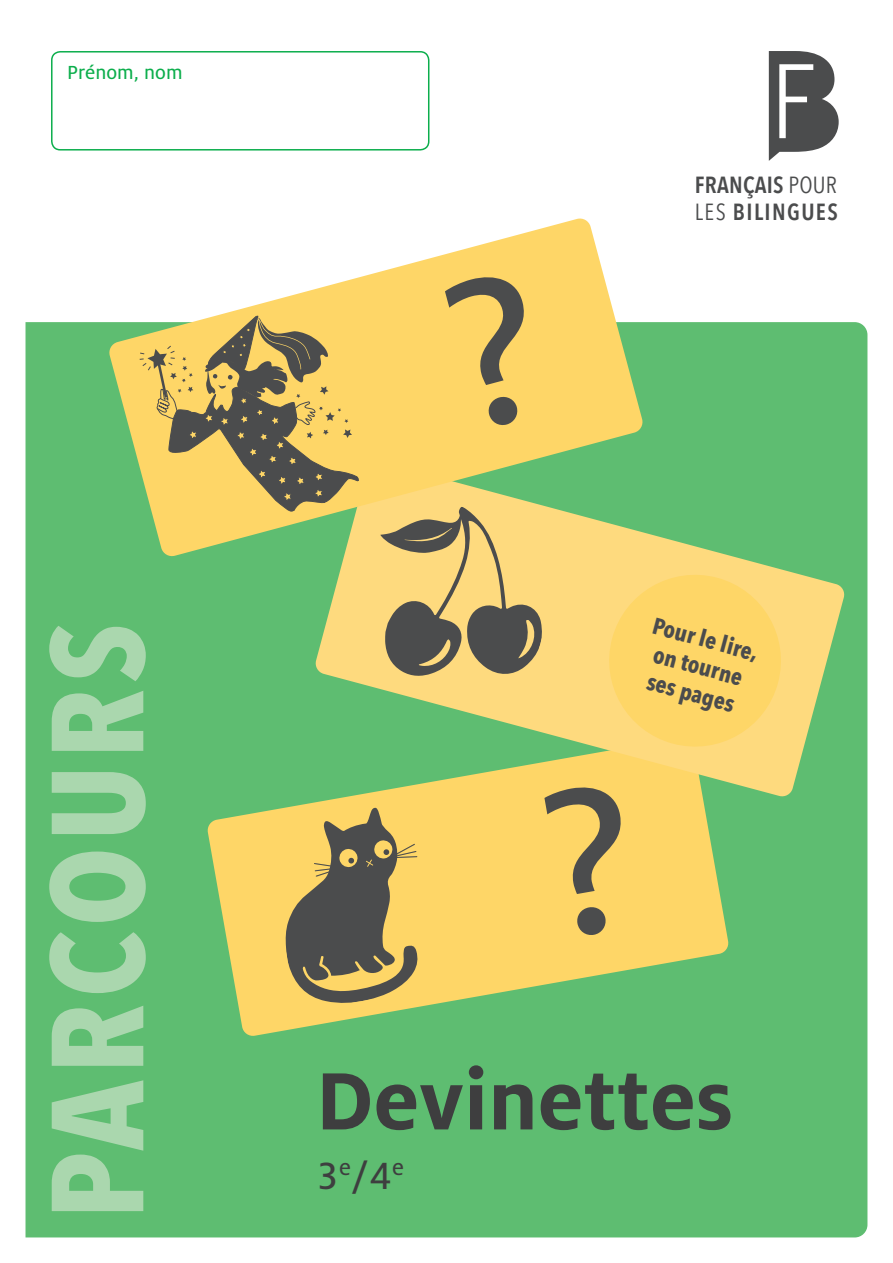
<style>
.page{position:relative;width:893px;height:1263px;background:#fff}
.page>*{position:absolute;margin:0;border:0;box-sizing:border-box;transform-origin:0 0}
.t1{font:700 129.3px "Avenir Next Condensed";letter-spacing:.05em;color:#aad7ae}
.t2{font:700 90px "Milo OT";color:#3e3e3f}
.t3{font:42px "Milo OT Text";color:#3e3e3f}
.t4{font:700 23.25px/27.9px "Avenir Next Condensed";color:#4b4c4d;text-align:center}
.t5{font:600 23.25px/26.7px "Avenir Next Condensed";letter-spacing:.06em;color:#4b4c4d}
.t6{font:21px "Milo OT Text";letter-spacing:.005em;color:#0cae4c}
.s1{font-weight:400}
</style>
<div class="page">
<div style="left:26px;top:322px;width:841px;height:915px;background:#5ebd71"></div>
<svg style="left:769px;top:51px;width:70px;height:110px"></svg>
<div style="left:51px;top:51px;width:378px;height:100px;border:2px solid #0cae4c;border-radius:9px"></div>
<svg style="left:207px;top:737px;width:522px;height:300px;background:#c1cc6a"></svg>
<svg style="left:285px;top:807px;width:133px;height:197px;background:#a08d59"></svg>
<svg style="left:314px;top:460px;width:531px;height:337px;background:#a9ca75"></svg>
<svg style="left:600px;top:565px;width:190px;height:191px;background:#fdd76f"></svg>
<svg style="left:380px;top:557px;width:164px;height:120px;background:#b19d69"></svg>
<svg style="left:108px;top:218px;width:536px;height:339px"></svg>
<svg style="left:139px;top:314px;width:222px;height:198px;background:#c1a960"></svg>
<div style="left:544px;top:781px;width:96px;height:158px;background:#fed667"></div>
<div style="left:444px;top:268px;width:108px;height:163px;background:#fed667"></div>
<p class="t6" style="left:67px;top:61px;width:117px">Prénom, nom</p>
<p class="t5" style="left:695px;top:171px;width:145px">FRANÇAIS <span class="s1">POUR<br>LES</span> BILINGUES</p>
<h1 class="t1" style="left:19px;top:1219px;width:598px;rotate:-90deg">PARCOURS</h1>
<p class="t4" style="left:657px;top:611px;width:110px;rotate:15deg">Pour le lire, on tourne ses pages</p>
<h2 class="t2" style="left:316px;top:1050px;width:419px">Devinettes</h2>
<h3 class="t3" style="left:316px;top:1153px;width:90px">3<sup>e</sup>/4<sup>e</sup></h3>
</div>
